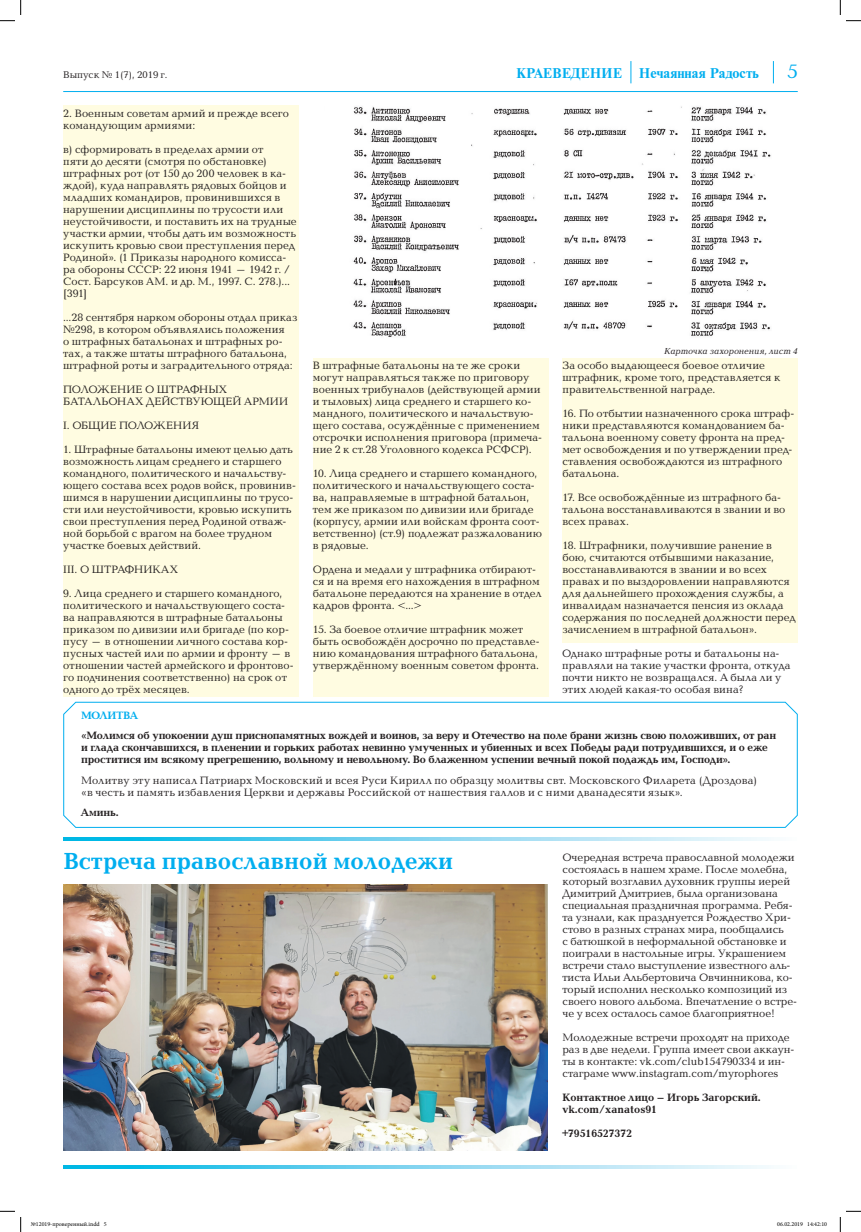
<style>
.page{position:relative;width:861px;height:1232px;background:#fff}
.page>*{position:absolute;margin:0;border:0;box-sizing:border-box;transform-origin:0 0}
.t1{font:700 24px "Baltica C";color:#00aeef}
.t2{font:20px "Baltica C";color:#00aeef}
.t3{font:700 14px "Newton CTT";color:#00aeef}
.t4{font:11px/12px "Baltica C";letter-spacing:.005em;color:#231f20}
.t5{font:700 11px/12px "Baltica C";letter-spacing:-.015em;color:#231f20}
.t6{font:11px "Baltica C";letter-spacing:-.025em;color:#231f20}
.t7{font:700 11px "Baltica C";letter-spacing:-.01em;color:#00aeef}
.t8{font:10px "Baltica C";color:#231f20}
.t9{font:italic 9px "Baltica C";letter-spacing:.005em;color:#231f20}
.t10{font:6px "Minion Pro";color:#000}
</style>
<div class="page">
<hr style="left:63px;top:91px;width:734px;height:1px;background:#00aeef">
<svg style="left:773px;top:61px;width:1px;height:22px"></svg>
<svg style="left:630px;top:61px;width:1px;height:22px"></svg>
<svg style="left:63px;top:1166px;width:708px;height:3px;background:#7bd5ef"></svg>
<svg style="left:63px;top:838px;width:708px;height:3px;background:#7bd5ef"></svg>
<div style="left:63px;top:106px;width:235px;height:591px;background:#fffce1"></div>
<div style="left:313px;top:358px;width:235px;height:339px;background:#fffce1"></div>
<div style="left:562px;top:358px;width:235px;height:284px;background:#fffce1"></div>
<svg style="left:63px;top:701px;width:735px;height:127px"></svg>
<img style="left:63px;top:884px;width:485px;height:267px">
<img style="left:353px;top:106px;width:418px;height:231px">
<svg style="left:0;top:0;width:21px;height:21px"></svg>
<svg style="left:0;top:1211px;width:21px;height:21px"></svg>
<svg style="left:839px;top:0;width:22px;height:21px"></svg>
<svg style="left:839px;top:1211px;width:22px;height:21px"></svg>
<p class="t8" style="left:63px;top:69px;width:106px">Выпуск № 1(7), 2019 г.</p>
<p class="t3" style="left:516px;top:66px;width:244px">КРАЕВЕДЕНИЕ Нечаянная Радость</p>
<h2 class="t2" style="left:787px;top:61px;width:12px">5</h2>
<p class="t4" style="left:63px;top:108px;width:227px">2. Военным советам армий и прежде всего командующим армиями:</p>
<p class="t4" style="left:63px;top:144px;width:235px">в) сформировать в пределах армии от<br>пяти до десяти (смотря по обстановке) штрафных рот (от 150 до 200 человек в ка&shy;ждой), куда направлять рядовых бойцов и младших командиров, провинившихся в нарушении дисциплины по трусости или неустойчивости, и поставить их на трудные участки армии, чтобы дать им возможность искупить кровью свои преступления перед Родиной». (1 Приказы народного комисса&shy;ра обороны СССР: 22 июня 1941 – 1942 г. / Сост. Барсуков AM. и др. М., 1997. С. 278.)... [391]</p>
<p class="t4" style="left:63px;top:312px;width:236px">...28 сентября нарком обороны отдал приказ №298, в котором объявлялись положения<br>о штрафных батальонах и штрафных ро&shy;тах, а также штаты штрафного батальона, штрафной роты и заградительного отряда:</p>
<p class="t4" style="left:63px;top:384px;width:166px">ПОЛОЖЕНИЕ О ШТРАФНЫХ<br>БАТАЛЬОНАХ ДЕЙСТВУЮЩЕЙ</p>
<p class="t9" style="left:664px;top:346px;width:135px">Карточка захоронения, лист 4</p>
<p class="t4" style="left:562px;top:360px;width:219px">За особо выдающееся боевое отличие штрафник, кроме того, представляется к правительственной награде.</p>
<p class="t4" style="left:562px;top:408px;width:233px">16. По отбытии назначенного срока штраф&shy;ники представляются командованием ба&shy;тальона военному совету фронта на пред&shy;мет освобождения и по утверждении пред&shy;ставления освобождаются из штрафного батальона.</p>
<p class="t4" style="left:562px;top:492px;width:224px">17. Все освобождённые из штрафного ба&shy;тальона восстанавливаются в звании и во всех правах.</p>
<p class="t4" style="left:562px;top:540px;width:235px">18. Штрафники, получившие ранение в бою, считаются отбывшими наказание, восстанавливаются в звании и во всех правах и по выздоровлении направляются для дальнейшего прохождения службы, а инвалидам назначается пенсия из оклада содержания по последней должности перед зачислением в штрафной батальон».</p>
<p class="t4" style="left:562px;top:648px;width:230px">Однако штрафные роты и батальоны на&shy;правляли на такие участки фронта, откуда почти никто не возвращался. А была ли у этих людей какая-то особая вина?</p>
<p class="t4" style="left:313px;top:360px;width:231px">В штрафные батальоны на те же сроки могут направляться также по приговору военных трибуналов (действующей армии и тыловых) лица среднего и старшего ко&shy;мандного, политического и начальствую&shy;щего состава, осуждённые с применением отсрочки исполнения приговора (примеча&shy;ние 2 к ст.28 Уголовного кодекса РСФСР).</p>
<p class="t4" style="left:313px;top:468px;width:231px">10. Лица среднего и старшего командного, политического и начальствующего соста&shy;ва, направляемые в штрафной батальон, тем же приказом по дивизии или бригаде (корпусу, армии или войскам фронта соот&shy;ветственно) (ст.9) подлежат разжалованию в рядовые.</p>
<p class="t4" style="left:313px;top:564px;width:230px">Ордена и медали у штрафника отбирают&shy;ся и на время его нахождения в штрафном батальоне передаются на хранение в отдел кадров фронта. &lt;...&gt;</p>
<p class="t4" style="left:313px;top:624px;width:228px">15. За боевое отличие штрафник может быть освобождён досрочно по представле&shy;нию командования штрафного батальона, утверждённому военным советом фронта.</p>
<p class="t4" style="left:244px;top:396px;width:46px">АРМИИ</p>
<p class="t6" style="left:63px;top:419px;width:137px">I. ОБЩИЕ ПОЛОЖЕНИЯ</p>
<p class="t4" style="left:63px;top:444px;width:234px">1. Штрафные батальоны имеют целью дать возможность лицам среднего и старшего командного, политического и начальству&shy;ющего состава всех родов войск, провинив&shy;шимся в нарушении дисциплины по трусо&shy;сти или неустойчивости, кровью искупить свои преступления перед Родиной отваж&shy;ной борьбой с врагом на более трудном участке боевых действий.</p>
<p class="t4" style="left:63px;top:564px;width:116px">III. О ШТРАФНИКАХ</p>
<p class="t4" style="left:63px;top:588px;width:232px">9. Лица среднего и старшего командного, политического и начальствующего соста&shy;ва направляются в штрафные батальоны приказом по дивизии или бригаде (по кор&shy;пусу – в отношении личного состава кор&shy;пусных частей или по армии и фронту – в отношении частей армейского и фронтово&shy;го подчинения соответственно) на срок от одного до трёх месяцев.</p>
<p class="t7" style="left:81px;top:709px;width:58px">МОЛИТВА</p>
<p class="t5" style="left:81px;top:730px;width:696px">«Молимся об упокоении душ приснопамятных вождей и воинов, за веру и Отечество на поле брани жизнь свою положивших, от ран и глада скончавшихся, в пленении и горьких работах невинно умученных и убиенных и всех Победы ради потрудившихся, и о еже проститися им всякому прегрешению, вольному и невольному. Во блаженном успении вечный покой подаждь им, Господи».</p>
<p class="t4" style="left:81px;top:775px;width:677px">Молитву эту написал Патриарх Московский и всея Руси Кирилл по образцу молитвы свт. Московского Филарета (Дроздова) «в честь и память избавления Церкви и державы Российской от нашествия галлов и с ними дванадесяти язык».</p>
<p class="t5" style="left:81px;top:807px;width:39px">Аминь.</p>
<h1 class="t1" style="left:63px;top:848px;width:391px">Встреча православной молодежи</h1>
<p class="t4" style="left:562px;top:852px;width:236px">Очередная встреча православной молодежи состоялась в нашем храме. После молебна, который возглавил духовник группы иерей Димитрий Дмитриев, была организована специальная праздничная программа. Ребя&shy;та узнали, как празднуется Рождество Хри&shy;стово в разных странах мира, пообщались<br>с батюшкой в неформальной обстановке и поиграли в настольные игры. Украшением встречи стало выступление известного аль&shy;тиста Ильи Альбертовича Овчинникова, ко&shy;торый исполнил несколько композиций из своего нового альбома. Впечатление о встре&shy;че у всех осталось самое благоприятное!</p>
<p class="t4" style="left:562px;top:1032px;width:233px">Молодежные встречи проходят на приходе раз в две недели. Группа имеет свои аккаун&shy;ты в контакте: vk.com/club154790334 и ин&shy;стаграме www.instagram.com/myrophores</p>
<p class="t5" style="left:562px;top:1091px;width:200px">Контактное лицо – Игорь Загорский. vk.com/xanatos91</p>
<p class="t5" style="left:562px;top:1127px;width:71px">+79516527372</p>
<p class="t10" style="left:31px;top:1220px;width:78px">№12019-проверенный.indd 5</p>
<p class="t10" style="left:777px;top:1220px;width:51px">06.02.2019 14:42:10</p>
</div>
